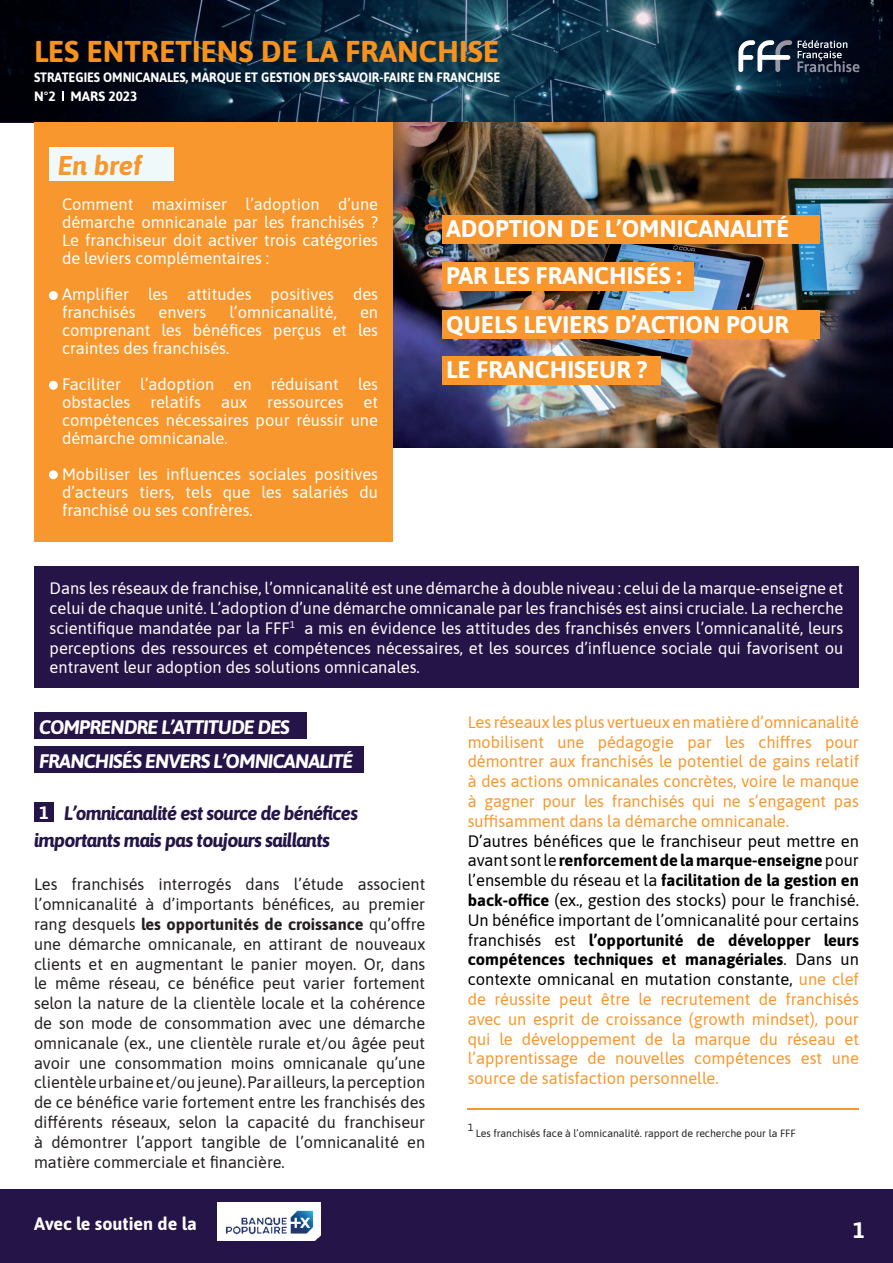
<style>
.page{position:relative;width:893px;height:1263px;background:#fff}
.page>*{position:absolute;margin:0;border:0;box-sizing:border-box;transform-origin:0 0}
.t1{font:700 30px "Asap";color:#f7931d}
.t2{font:italic 700 27px "Asap";color:#f7972d}
.t3{font:700 24px/47.7px "Asap";color:#fff}
.t4{font:700 22.5px "Asap";color:#fff}
.t5{font:italic 700 19.5px/26.7px "Asap";letter-spacing:-.04em;color:#251447}
.t6{font:italic 700 19.5px/34.2px "Asap";letter-spacing:-.04em;color:#fff}
.t7{font:700 18px "Asap";color:#fffefc}
.t8{font:700 18px "Asap";color:#fff}
.t9{font:16.5px/18px "Asap";color:#fff;text-align:justify}
.t10{font:16.5px/19.8px "Asap";color:#231f20;text-align:justify}
.t11{font:16.5px/19.8px "Asap";color:#000001;text-align:justify}
.t12{font:16.5px/19.8px "Asap";color:#f7972d;text-align:justify}
.t13{font:700 13.5px "Asap";color:#fff;scale:.92 1}
.t14{font:700 13.5px "Asap";color:#fff}
.t15{font:10.5px "Asap";color:#231f20}
.s1{font-weight:700}
.s2{color:#f7972d}
</style>
<div class="page">
<img style="left:0;top:0;width:893px;height:122px">
<svg style="left:797px;top:40px;width:62px;height:32px;background:#363d4d"></svg>
<img style="left:790px;top:40px;width:2px;height:32px">
<svg style="left:738px;top:40px;width:52px;height:32px"></svg>
<svg style="left:62px;top:92px;width:2px;height:9px"></svg>
<div style="left:0;top:1190px;width:893px;height:73px;background:#251447"></div>
<img style="left:218px;top:1202px;width:103px;height:38px">
<img style="left:392px;top:122px;width:501px;height:325px">
<div style="left:442px;top:215px;width:378px;height:28px;background:#f7972d"></div>
<div style="left:442px;top:262px;width:251px;height:29px;background:#f7972d"></div>
<div style="left:442px;top:310px;width:378px;height:29px;background:#f7972d"></div>
<div style="left:442px;top:356px;width:218px;height:28px;background:#f7972d"></div>
<div style="left:34px;top:122px;width:358px;height:420px;background:#f7972d"></div>
<div style="left:49px;top:148px;width:124px;height:33px;background:#f0f9f9"></div>
<div style="left:49px;top:291px;width:9px;height:9px;background:#fff;border-radius:50%"></div>
<div style="left:49px;top:381px;width:9px;height:9px;background:#fff;border-radius:50%"></div>
<div style="left:49px;top:470px;width:9px;height:9px;background:#fff;border-radius:50%"></div>
<div style="left:34px;top:567px;width:825px;height:121px;background:#251447"></div>
<div style="left:34px;top:747px;width:329px;height:26px;background:#251447"></div>
<div style="left:34px;top:712px;width:272px;height:27px;background:#251447"></div>
<div style="left:34px;top:802px;width:20px;height:20px;background:#251447"></div>
<hr style="left:468px;top:1108px;width:391px;height:2px;background:#f7972d">
<h1 class="t1" style="left:34px;top:30px;width:467px">LES ENTRETIENS DE LA FRANCHISE</h1>
<p class="t14" style="left:34px;top:87px;width:105px">N°2 MARS 2023</p>
<p class="t13" style="left:34px;top:67px;width:508px">STRATEGIES OMNICANALES, MARQUE ET GESTION DES SAVOIR-FAIRE EN FRANCHISE</p>
<h2 class="t2" style="left:58px;top:146px;width:86px">En bref</h2>
<p class="t9" style="left:62px;top:195px;width:318px">Comment maximiser l’adoption d’une démarche omnicanale par les franchisés ?<br>Le franchiseur doit activer trois catégories de leviers complémentaires :</p>
<p class="t9" style="left:62px;top:285px;width:318px">Amplifier les attitudes positives des franchisés</p>
<p class="t9" style="left:159px;top:303px;width:49px">envers</p>
<p class="t9" style="left:229px;top:303px;width:109px">l’omnicanalité,</p>
<p class="t9" style="left:62px;top:303px;width:318px;text-indent:298px">en comprenant les bénéfices perçus et les craintes des franchisés.</p>
<p class="t9" style="left:62px;top:375px;width:318px">Faciliter l’adoption en réduisant les obstacles relatifs aux ressources et compétences nécessaires pour réussir une démarche omnicanale.</p>
<p class="t9" style="left:62px;top:465px;width:318px">Mobiliser les influences sociales positives d’acteurs tiers, tels que les salariés du franchisé ou ses confrères.</p>
<h3 class="t3" style="left:446px;top:204px;width:345px">ADOPTION DE L’OMNICANALITÉ<br>PAR LES FRANCHISÉS :<br>QUELS LEVIERS D’ACTION POUR</h3>
<h3 class="t3" style="left:446px;top:345px;width:203px">LE FRANCHISEUR ?</h3>
<p class="t9" style="left:50px;top:578px;width:795px;line-height:19.8px">Dans les réseaux de franchise, l’omnicanalité est une démarche à double niveau : celui de la marque-enseigne et celui de chaque unité. L’adoption d’une démarche omnicanale par les franchisés est ainsi cruciale. La recherche scientifique mandatée par la FFF<sup>1</sup> a mis en évidence les attitudes des franchisés envers l’omnicanalité, leurs perceptions des ressources et compétences nécessaires, et les sources d’influence sociale qui favorisent ou entravent leur adoption des solutions omnicanales.</p>
<p class="t6" style="left:39px;top:709px;width:316px">COMPRENDRE L’ATTITUDE DES<br>FRANCHISÉS ENVERS L’OMNICANALITÉ</p>
<p class="t5" style="left:34px;top:799px;width:326px;text-indent:30px">L’omnicanalité est source de bénéfices importants mais pas toujours saillants</p>
<p class="t8" style="left:39px;top:799px;width:11px">1</p>
<p class="t10" style="left:34px;top:874px;width:393px">Les franchisés interrogés dans l’étude associent l’omnicanalité à d’importants bénéfices, au premier rang desquels <span class="s1">les opportunités de croissance</span> qu’offre une démarche omnicanale, en attirant de nouveaux clients et en augmentant le panier moyen. Or, dans le même réseau, ce bénéfice peut varier fortement selon la nature de la clientèle locale et la cohérence de son mode de consommation avec une démarche omnicanale (ex., une clientèle rurale et/ou âgée peut avoir une consommation moins omnicanale qu’une clientèle urbaine et/ou jeune). Par ailleurs, la perception de ce bénéfice varie fortement entre les franchisés des différents réseaux, selon la capacité du franchiseur à démontrer l’apport tangible de l’omnicanalité en matière commerciale et financière.</p>
<p class="t7" style="left:34px;top:1211px;width:164px">Avec le soutien de la</p>
<p class="t12" style="left:468px;top:711px;width:393px">Les réseaux les plus vertueux en matière d’omnicanalité mobilisent une pédagogie par les chiffres pour démontrer aux franchisés le potentiel de gains relatif à des actions omnicanales concrètes, voire le manque à gagner pour les franchisés qui ne s’engagent pas suffisamment dans la démarche omnicanale.</p>
<p class="t11" style="left:468px;top:830px;width:393px">D’autres bénéfices que le franchiseur peut mettre en avant sont le <span class="s1">renforcement de la marque-enseigne</span> pour l’ensemble du réseau et la <span class="s1">facilitation de la gestion en back-office</span> (ex., gestion des stocks) pour le franchisé.<br>Un bénéfice important de l’omnicanalité pour certains franchisés est <span class="s1">l’opportunité de développer leurs compétences techniques et managériales</span>. Dans un contexte omnicanal en mutation constante, <span class="s2">une clef de réussite peut être le recrutement de franchisés avec un esprit de croissance (growth mindset), pour qui le développement de la marque du réseau et l’apprentissage de nouvelles compétences est une source de satisfaction personnelle.</span></p>
<p class="t15" style="left:468px;top:1119px;width:7px">1</p>
<p class="t15" style="left:476px;top:1125px;width:321px">Les franchisés face à l’omnicanalité. rapport de recherche pour la FFF</p>
<h3 class="t4" style="left:853px;top:1214px;width:14px">1</h3>
</div>
